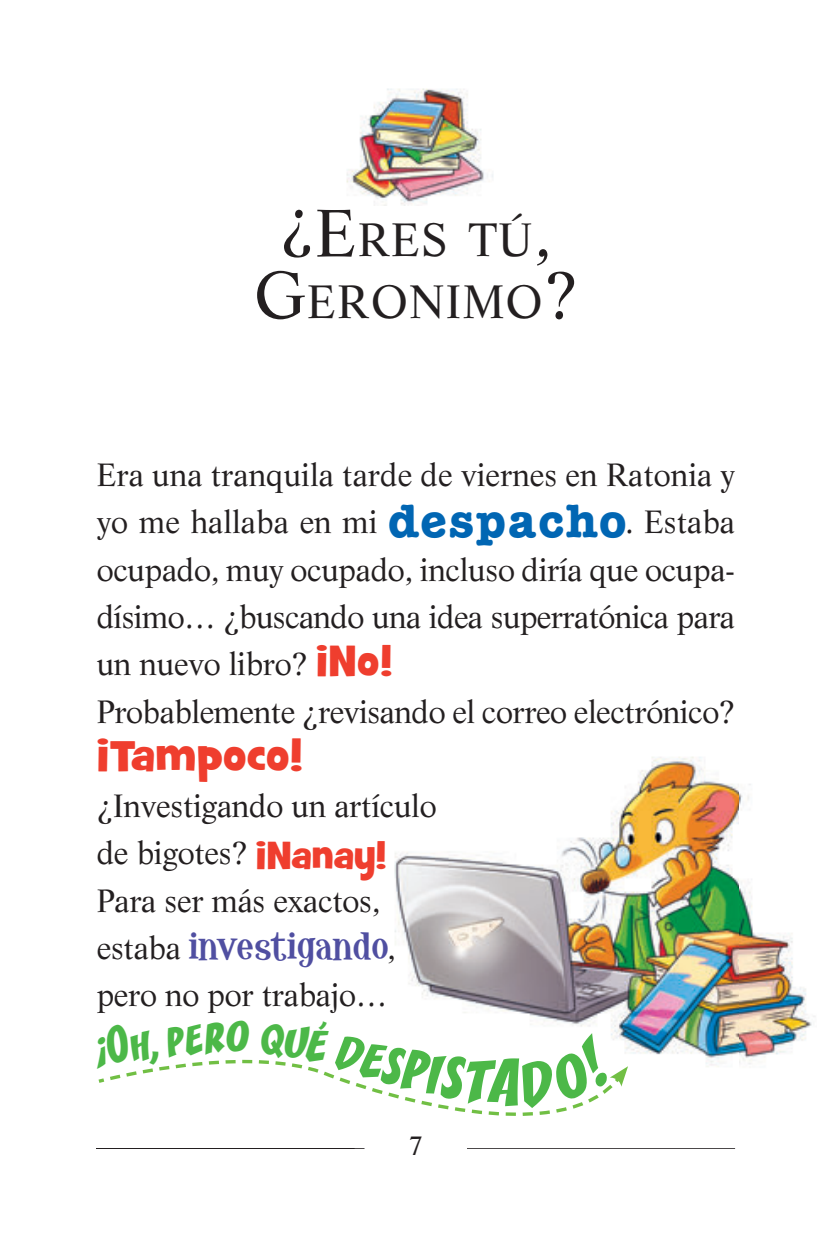
<style>
.page{position:relative;width:830px;height:1244px;background:#fff}
.page>*{position:absolute;margin:0;border:0;box-sizing:border-box;transform-origin:0 0}
.t1{font:45.68px/61.9px "Life LT Std";letter-spacing:.03em;color:#231f20;text-align:center}
.t2{font:45px "Grilled Cheese BTN";letter-spacing:.02em;color:#ef3e2e}
.t3{font:33.75px "Hopeless Heart DEMO";letter-spacing:-.02em;color:#504fa1;scale:.94 1}
.t4{font:31.5px/47.2px "Life LT Std";letter-spacing:-.01em;color:#231f20}
.t5{font:27px "Life LT Std";color:#231f20}
.s1{font-size:65.25px}
.s2{font-family:"American Typewriter Bold A";font-size:47.25px;color:#0166b3}
.s3{font-family:"Grilled Cheese BTN";font-size:42.75px;color:#ef3e2e}
.s4{font-family:"Grilled Cheese BTN";font-size:38.25px;color:#ef3e2e}
.s5{font-family:"Life LT Std";font-size:31.5px;color:#231f20}
</style>
<div class="page">
<hr style="left:97px;top:1147px;width:637px;height:1px;background:#231f20">
<img style="left:354px;top:757px;width:461px;height:392px">
<img style="left:354px;top:1147px;width:380px;height:1px">
<img style="left:365px;top:1146px;width:102px;height:3px">
<img style="left:410px;top:1146px;width:11px;height:3px">
<img style="left:346px;top:88px;width:147px;height:117px">
<svg style="left:98px;top:1019px;width:529px;height:127px"></svg>
<h1 class="t1" style="left:254px;top:213px;width:325px"><sup>¿</sup><span class="s1">E</span>RES TÚ<span class="s1">,<br>G</span>ERONIMO<span class="s1">?</span></h1>
<p class="t4" style="left:97px;top:454px;width:639px">Era una tranquila tarde de viernes en Ratonia y yo me hallaba en mi <span class="s2">despacho</span>. Estaba ocupado, muy ocupado, incluso diría que ocupa&shy;dísimo… ¿buscando una idea superratónica para un nuevo libro? <span class="s3">¡No!<br></span>Probablemente ¿revisando el correo electrónico?</p>
<h2 class="t2" style="left:97px;top:730px;width:207px">¡Tampoco!</h2>
<p class="t4" style="left:97px;top:784px;width:341px">¿Investigando un artículo de bigotes? <span class="s4">¡Nanay!<br></span>Para ser más exactos,</p>
<p class="t3" style="left:97px;top:932px;width:319px"><span class="s5">estaba</span> investigando<span class="s5">,</span></p>
<p class="t4" style="left:97px;top:973px;width:292px">pero no por trabajo…</p>
<p class="t5" style="left:408px;top:1133px;width:17px">7</p>
</div>
